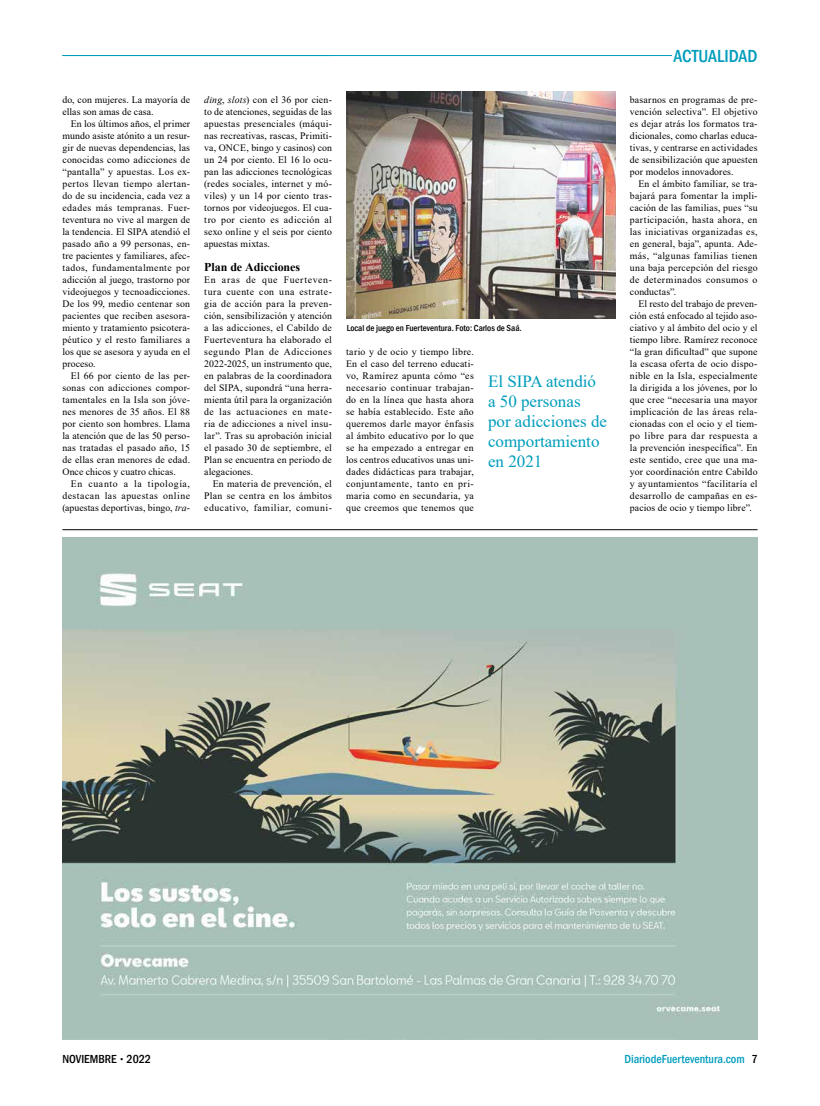
<style>
.page{position:relative;width:820px;height:1106px;background:#fff}
.page>*{position:absolute;margin:0;border:0;box-sizing:border-box;transform-origin:0 0}
.t1{font:500 condensed 18px "Franklin Gothic";color:#009dbc}
.t2{font:17px/20px "Times New Roman";color:#009dbc}
.t3{font:500 condensed 12px "Franklin Gothic";color:#009dbc}
.t4{font:700 12px "Times New Roman";letter-spacing:-.005em;color:#000}
.t5{font:500 condensed 12px "Franklin Gothic";color:#000}
.t6{font:9.8px/12px "Times New Roman";letter-spacing:.02em;color:#000;text-align:justify}
.t7{font:500 condensed 9px "Franklin Gothic";color:#000}
.s1{font-style:italic}
.s2{font-size:8px}
.s3{color:#000}
</style>
<div class="page">
<hr style="left:62px;top:55px;width:609px;height:1px;background:#009dbc">
<hr style="left:62px;top:529px;width:695px;height:1px;background:#000">
<img style="left:62px;top:537px;width:695px;height:502px">
<img style="left:347px;top:91px;width:268px;height:227px">
<p class="t6" style="left:62px;top:93px;width:129px">do, con mujeres. La mayoría de ellas son amas de casa.</p>
<p class="t6" style="left:62px;top:117px;width:129px;text-indent:9px">En los últimos años, el primer mundo asiste atónito a un resur&shy;gir de nuevas dependencias, las conocidas como adicciones de “pantalla” y apuestas. Los ex&shy;pertos llevan tiempo alertan&shy;do de su incidencia, cada vez a edades más tempranas. Fuer&shy;teventura no vive al margen de la tendencia. El SIPA atendió el pasado año a 99 personas, en&shy;tre pacientes y familiares, afec&shy;tados, fundamentalmente por adicción al juego, trastorno por videojuegos y tecnoadicciones.<br>De los 99, medio centenar son pacientes que reciben asesora&shy;miento y tratamiento psicotera&shy;péutico y el resto familiares a los que se asesora y ayuda en el proceso.</p>
<p class="t6" style="left:62px;top:369px;width:129px;text-indent:9px">El 66 por ciento de las per&shy;sonas con adicciones compor&shy;tamentales en la Isla son jóve&shy;nes menores de 35 años. El 88 por ciento son hombres. Llama la atención que de las 50 perso&shy;nas tratadas el pasado año, 15 de ellas eran menores de edad.<br>Once chicos y cuatro chicas.</p>
<p class="t6" style="left:62px;top:477px;width:129px;text-indent:9px">En cuanto a la tipología, destacan las apuestas online (apuestas deportivas, bingo, <span class="s1">tra-</span></p>
<p class="t6" style="left:204px;top:93px;width:129px"><span class="s1">ding</span>, <span class="s1">slots</span>) con el 36 por cien&shy;to de atenciones, seguidas de las apuestas presenciales (máqui&shy;nas recreativas, rascas, Primiti&shy;va, ONCE, bingo y casinos) con un 24 por ciento. El 16 lo ocu&shy;pan las adicciones tecnológicas (redes sociales, internet y mó&shy;viles) y un 14 por ciento tras&shy;tornos por videojuegos. El cua&shy;tro por ciento es adicción al sexo online y el seis por ciento apuestas mixtas.</p>
<p class="t4" style="left:204px;top:258px;width:97px">Plan de Adicciones</p>
<p class="t6" style="left:204px;top:273px;width:129px">En aras de que Fuerteven&shy;tura cuente con una estrate&shy;gia de acción para la preven&shy;ción, sensibilización y atención a las adicciones, el Cabildo de Fuerteventura ha elaborado el segundo Plan de Adicciones 2022-2025, un instrumento que, en palabras de la coordinadora del SIPA, supondrá “una herra&shy;mienta útil para la organización de las actuaciones en mate&shy;ria de adicciones a nivel insu&shy;lar”. Tras su aprobación inicial el pasado 30 de septiembre, el Plan se encuentra en periodo de alegaciones.</p>
<p class="t6" style="left:204px;top:477px;width:129px;text-indent:9px">En materia de prevención, el Plan se centra en los ámbitos educativo, familiar, comuni-</p>
<p class="t7" style="left:346px;top:322px;width:176px">Local de juego en Fuerteventura. Foto: Carlos de Saá.</p>
<p class="t6" style="left:346px;top:345px;width:129px">tario y de ocio y tiempo libre.<br>En el caso del terreno educati&shy;vo, Ramírez apunta cómo “es necesario continuar trabajan&shy;do en la línea que hasta ahora se había establecido. Este año queremos darle mayor énfasis al ámbito educativo por lo que se ha empezado a entregar en los centros educativos unas uni&shy;dades didácticas para trabajar, conjuntamente, tanto en pri&shy;maria como en secundaria, ya que creemos que tenemos que</p>
<h2 class="t2" style="left:488px;top:371px;width:120px">El SIPA atendió a 50 personas por adicciones de comportamiento en 2021</h2>
<h1 class="t1" style="left:673px;top:44px;width:86px">ACTUALIDAD</h1>
<p class="t6" style="left:629px;top:93px;width:129px">basarnos en programas de pre&shy;vención selectiva”. El objetivo es dejar atrás los formatos tra&shy;dicionales, como charlas educa&shy;tivas, y centrarse en actividades de sensibilización que apuesten por modelos innovadores.</p>
<p class="t6" style="left:629px;top:177px;width:129px;text-indent:9px">En el ámbito familiar, se tra&shy;bajará para fomentar la impli&shy;cación de las familias, pues “su participación, hasta ahora, en las iniciativas organizadas es, en general, baja”, apunta. Ade&shy;más, “algunas familias tienen una baja percepción del riesgo de determinados consumos o conductas”.</p>
<p class="t6" style="left:629px;top:297px;width:129px;text-indent:9px">El resto del trabajo de preven&shy;ción está enfocado al tejido aso&shy;ciativo y al ámbito del ocio y el tiempo libre. Ramírez reconoce “la gran dificultad” que supone la escasa oferta de ocio dispo&shy;nible en la Isla, especialmente la dirigida a los jóvenes, por lo que cree “necesaria una mayor implicación de las áreas rela&shy;cionadas con el ocio y el tiem&shy;po libre para dar respuesta a la prevención inespecífica”. En este sentido, cree que una ma&shy;yor coordinación entre Cabildo y ayuntamientos “facilitaría el desarrollo de campañas en es&shy;pacios de ocio y tiempo libre”.</p>
<p class="t5" style="left:62px;top:1050px;width:90px">NOVIEMBRE <span class="s2">•</span> 2022</p>
<p class="t3" style="left:624px;top:1050px;width:135px">DiariodeFuerteventura.com <span class="s3">7</span></p>
</div>
